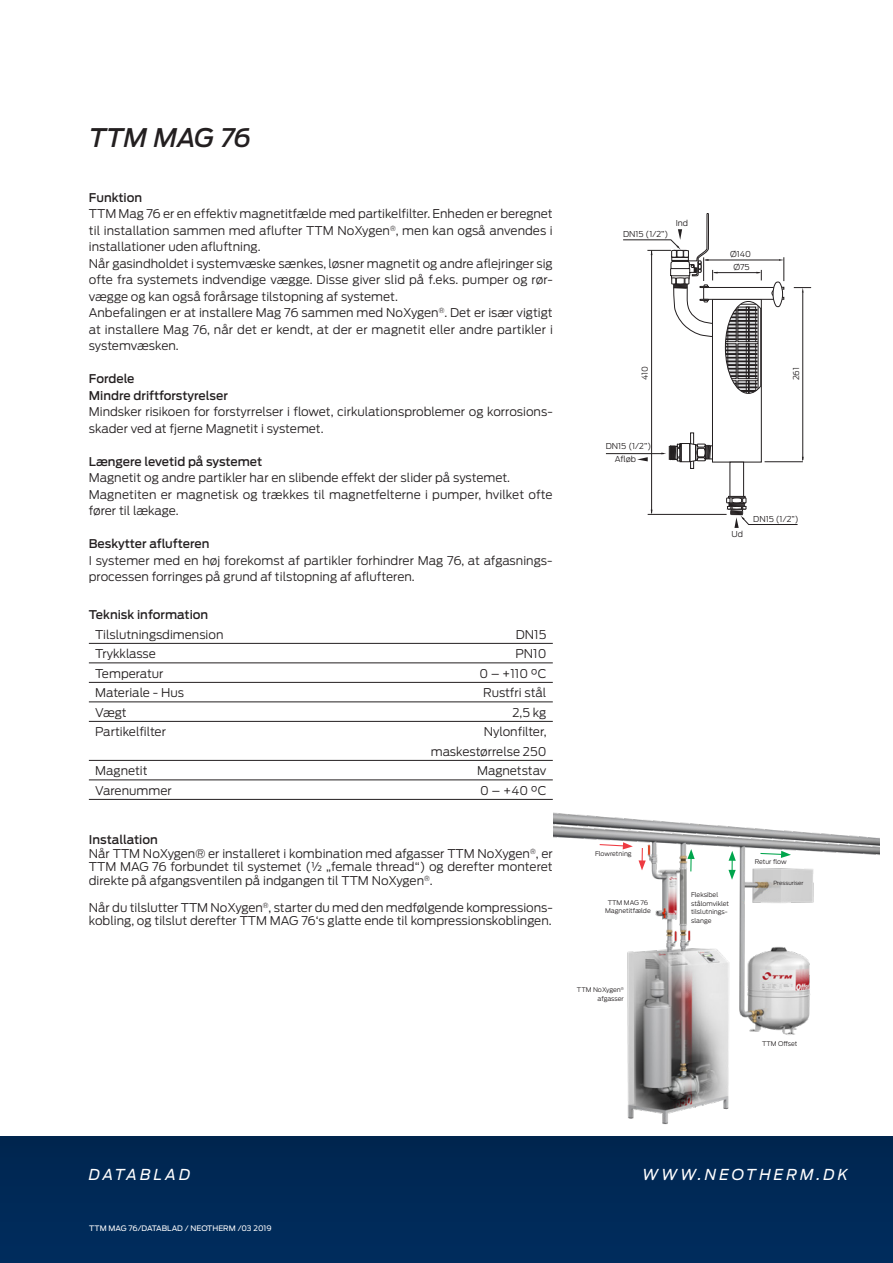
<style>
.page{position:relative;width:893px;height:1263px;background:#fff}
.page>*{position:absolute;margin:0;border:0;box-sizing:border-box;transform-origin:0 0}
.t1{font:italic 500 25.5px "Antenna";color:#231f20}
.t2{font:italic 15px "Antenna";letter-spacing:.2em;color:#fff}
.LAUF_NEU_1{font:300 12px/16.5px "Antenna";color:#231f20;text-align:justify}
.LAUF_NEU_1-2{font:500 12px "Antenna";color:#231f20}
.t3{font:300 8.1px "Antenna";color:#231f20}
.t4{font:7.5px "Antenna";color:#fff}
.t5{font:300 6.3px/8.6px "Antenna";color:#231f20;text-align:center}
.t6{font:300 6.3px "Antenna";letter-spacing:-.02em;color:#231f20}
.t7{font:300 5.7px "Antenna";color:#231f20}
</style>
<div class="page">
<div style="left:0;top:1137px;width:893px;height:126px;background:#002957"></div>
<hr style="left:89px;top:643px;width:464px;height:1px;background:#231f20">
<hr style="left:89px;top:663px;width:464px;height:1px;background:#231f20">
<hr style="left:89px;top:682px;width:464px;height:1px;background:#231f20">
<hr style="left:89px;top:702px;width:464px;height:1px;background:#231f20">
<hr style="left:89px;top:721px;width:464px;height:1px;background:#231f20">
<hr style="left:89px;top:760px;width:464px;height:1px;background:#231f20">
<hr style="left:89px;top:780px;width:464px;height:1px;background:#231f20">
<hr style="left:89px;top:799px;width:464px;height:1px;background:#231f20">
<svg style="left:606px;top:213px;width:205px;height:315px"></svg>
<img style="left:554px;top:812px;width:325px;height:313px">
<svg style="left:687px;top:849px;width:8px;height:22px"></svg>
<svg style="left:728px;top:851px;width:8px;height:29px"></svg>
<svg style="left:759px;top:851px;width:32px;height:7px"></svg>
<svg style="left:599px;top:842px;width:47px;height:28px"></svg>
<h1 class="t1" style="left:89px;top:122px;width:164px">TTM MAG 76</h1>
<p class="LAUF_NEU_1-2" style="left:89px;top:190px;width:55px">Funktion</p>
<p class="LAUF_NEU_1" style="left:89px;top:206px;width:465px">TTM Mag 76 er en effektiv magnetitfælde med partikelfilter. Enheden er beregnet til installation sammen med aflufter TTM NoXygen<sup>®</sup>, men kan også anvendes i installationer uden afluftning.</p>
<p class="LAUF_NEU_1" style="left:89px;top:255px;width:465px">Når gasindholdet i systemvæske sænkes, løsner magnetit og andre aflejringer sig ofte fra systemets indvendige vægge. Disse giver slid på f.eks. pumper og rør&shy;vægge og kan også forårsage tilstopning af systemet.</p>
<p class="LAUF_NEU_1" style="left:89px;top:305px;width:465px">Anbefalingen er at installere Mag 76 sammen med NoXygen<sup>®</sup>. Det er især vigtigt at installere Mag 76, når det er kendt, at der er magnetit eller andre partikler i systemvæsken.</p>
<p class="LAUF_NEU_1-2" style="left:89px;top:372px;width:47px">Fordele</p>
<p class="LAUF_NEU_1-2" style="left:89px;top:388px;width:141px">Mindre driftforstyrelser</p>
<p class="LAUF_NEU_1" style="left:89px;top:404px;width:465px">Mindsker risikoen for forstyrrelser i flowet, cirkulationsproblemer og korrosions&shy;skader ved at fjerne Magnetit i systemet.</p>
<p class="LAUF_NEU_1-2" style="left:89px;top:454px;width:175px">Længere levetid på systemet</p>
<p class="LAUF_NEU_1" style="left:89px;top:470px;width:423px">Magnetit og andre partikler har en slibende effekt der slider på systemet.</p>
<p class="LAUF_NEU_1" style="left:89px;top:486px;width:465px">Magnetiten er magnetisk og trækkes til magnetfelterne i pumper, hvilket ofte fører til lækage.</p>
<p class="LAUF_NEU_1-2" style="left:89px;top:537px;width:122px">Beskytter aflufteren</p>
<p class="LAUF_NEU_1" style="left:89px;top:552px;width:465px">I systemer med en høj forekomst af partikler forhindrer Mag 76, at afgasnings&shy;processen forringes på grund af tilstopning af aflufteren.</p>
<p class="LAUF_NEU_1-2" style="left:89px;top:608px;width:121px">Teknisk information</p>
<p class="LAUF_NEU_1" style="left:95px;top:626px;width:130px">Tilslutningsdimension</p>
<p class="LAUF_NEU_1" style="left:516px;top:626px;width:32px">DN15</p>
<p class="LAUF_NEU_1" style="left:95px;top:646px;width:62px">Trykklasse</p>
<p class="LAUF_NEU_1" style="left:515px;top:646px;width:33px">PN10</p>
<p class="LAUF_NEU_1" style="left:95px;top:665px;width:70px">Temperatur</p>
<p class="LAUF_NEU_1" style="left:479px;top:665px;width:68px">0 – +110 °C</p>
<p class="LAUF_NEU_1" style="left:95px;top:685px;width:90px">Materiale - Hus</p>
<p class="LAUF_NEU_1" style="left:483px;top:685px;width:65px">Rustfri stål</p>
<p class="LAUF_NEU_1" style="left:95px;top:704px;width:33px">Vægt</p>
<p class="LAUF_NEU_1" style="left:512px;top:704px;width:35px">2,5 kg</p>
<p class="LAUF_NEU_1" style="left:95px;top:724px;width:72px">Partikelfilter</p>
<p class="LAUF_NEU_1" style="left:431px;top:722px;width:117px;line-height:19.5px;text-align:right">Nylonfilter, maskestørrelse 250</p>
<p class="LAUF_NEU_1" style="left:95px;top:763px;width:54px">Magnetit</p>
<p class="LAUF_NEU_1" style="left:477px;top:763px;width:71px">Magnetstav</p>
<p class="LAUF_NEU_1" style="left:95px;top:782px;width:78px">Varenummer</p>
<p class="LAUF_NEU_1" style="left:480px;top:782px;width:68px">0 – +40 °C</p>
<p class="LAUF_NEU_1-2" style="left:89px;top:833px;width:71px">Installation</p>
<p class="LAUF_NEU_1" style="left:89px;top:847px;width:465px;line-height:13.5px">Når TTM NoXygen® er installeret i kombination med afgasser TTM NoXygen<sup>®</sup>, er TTM MAG 76 forbundet til systemet (½ „female thread“) og derefter monteret direkte på afgangsventilen på indgangen til TTM NoXygen<sup>®</sup>.</p>
<p class="LAUF_NEU_1" style="left:89px;top:901px;width:465px;line-height:13.5px">Når du tilslutter TTM NoXygen<sup>®</sup>, starter du med den medfølgende kompressions&shy;kobling, og tilslut derefter TTM MAG 76‘s glatte ende til kompressionskoblingen.</p>
<p class="t3" style="left:623px;top:229px;width:47px">DN15 (1/2”)</p>
<p class="t3" style="left:676px;top:218px;width:14px">Ind</p>
<p class="t3" style="left:640px;top:380px;width:16px;rotate:-90deg">410</p>
<p class="t3" style="left:606px;top:442px;width:47px">DN15 (1/2”)</p>
<p class="t3" style="left:615px;top:454px;width:23px">Afløb</p>
<p class="t3" style="left:730px;top:250px;width:23px">Ø140</p>
<p class="t3" style="left:733px;top:262px;width:18px">Ø75</p>
<p class="t3" style="left:791px;top:380px;width:15px;rotate:-90deg">261</p>
<p class="t3" style="left:732px;top:529px;width:13px">Ud</p>
<p class="t3" style="left:753px;top:514px;width:47px">DN15 (1/2”)</p>
<p class="t5" style="left:595px;top:849px;width:38px">Flowretning</p>
<p class="t5" style="left:755px;top:857px;width:33px">Retur flow</p>
<p class="t7" style="left:773px;top:879px;width:32px">Pressuriser</p>
<p class="t5" style="left:605px;top:898px;width:47px">TTM MAG 76<br>Magnetitfælde</p>
<p class="t5" style="left:691px;top:890px;width:40px;text-align:left">Fleksibel stålomviklet tilslutnings&shy;slange</p>
<p class="t5" style="left:577px;top:985px;width:48px">TTM NoXygen<sup>®</sup></p>
<p class="t6" style="left:598px;top:994px;width:28px">afgasser</p>
<p class="t5" style="left:762px;top:1039px;width:37px">TTM Offset</p>
<p class="t2" style="left:89px;top:1166px;width:103px">DATABLAD</p>
<p class="t2" style="left:642px;top:1166px;width:207px">WWW.NEOTHERM.DK</p>
<p class="t4" style="left:89px;top:1224px;width:184px">TTM MAG 76/DATABLAD / NEOTHERM /03 2019</p>
</div>
